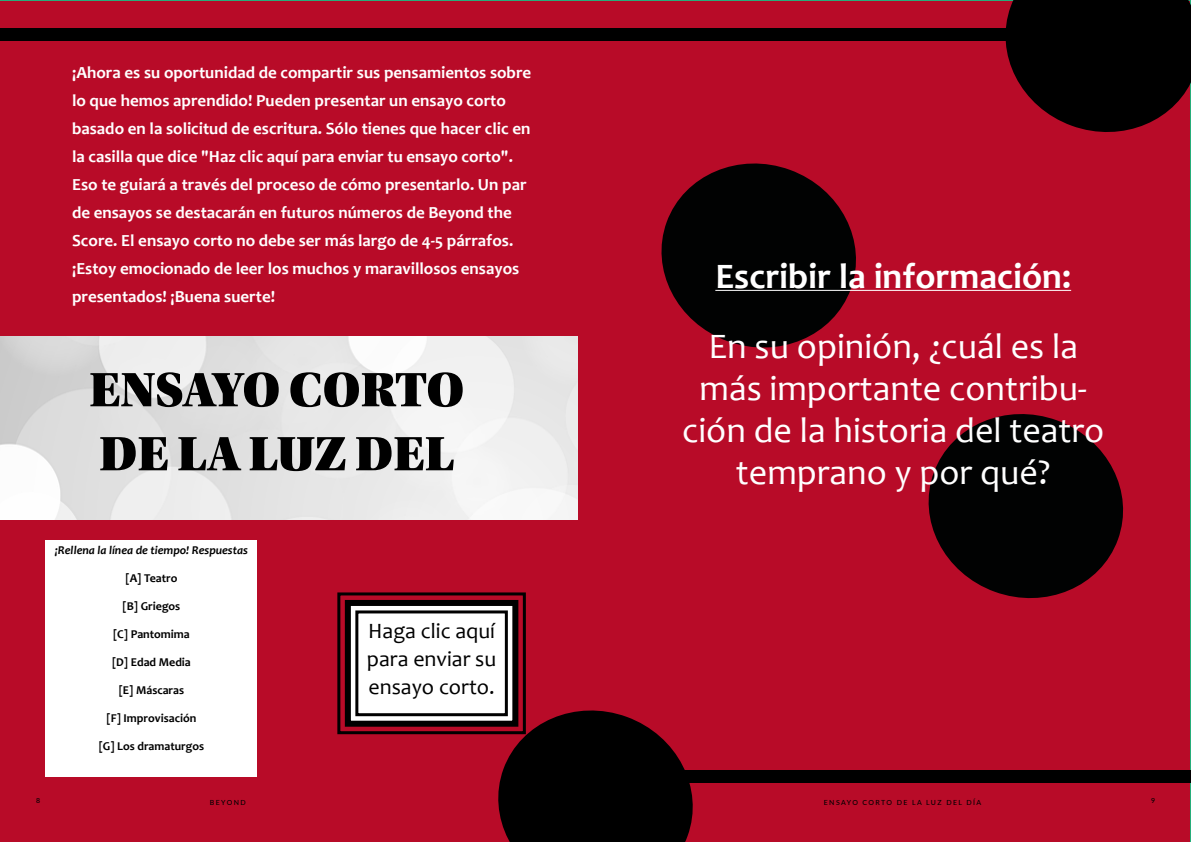
<style>
.page{position:relative;width:1191px;height:842px;background:#b80b28}
.page>*{position:absolute;margin:0;border:0;box-sizing:border-box;transform-origin:0 0}
.t1{font:51px/64px "Utopia Std Black Headline";letter-spacing:.01em;color:#000}
.t2{font:36px/42px "Candara";color:#fff;text-align:center}
.t3{font:700 36px "Candara";color:#fff}
.t4{font:22px/28px "Candara";color:#000;text-align:justify}
.t5{font:700 17px/28px "Candara";color:#fff}
.t6{font:700 12px "Candara";color:#000}
.t7{font:italic 700 12px "Candara";color:#000}
.t8{font:500 7px "Lato";letter-spacing:.2em;color:#000}
</style>
<div class="page">
<img style="left:0;top:336px;width:577px;height:183px">
<div style="left:508px;top:770px;width:683px;height:12px;background:#000"></div>
<div style="left:46px;top:540px;width:211px;height:236px;background:#fff"></div>
<svg style="left:649px;top:151px;width:219px;height:209px;background:#470510"></svg>
<svg style="left:916px;top:402px;width:219px;height:208px;background:#460510"></svg>
<svg style="left:993px;top:0;width:198px;height:144px;background:#33030b"></svg>
<hr style="left:715px;top:290px;width:356px;height:1px;background:#fff">
<svg style="left:336px;top:591px;width:369px;height:251px"></svg>
<div style="left:345px;top:600px;width:173px;height:127px;border:6px solid #000"></div>
<div style="left:355px;top:610px;width:153px;height:106px;border:3px solid #000"></div>
<div style="left:0;top:28px;width:1163px;height:12px;background:#000"></div>
<p class="t5" style="left:72px;top:58px;width:461px">¡Ahora es su oportunidad de compartir sus pensamientos sobre lo que hemos aprendido! Pueden presentar un ensayo corto basado en la solicitud de escritura. Sólo tienes que hacer clic en la casilla que dice "Haz clic aquí para enviar tu ensayo corto".<br>Eso te guiará a través del proceso de cómo presentarlo. Un par de ensayos se destacarán en futuros números de Beyond the Score. El ensayo corto no debe ser más largo de 4-5 párrafos. ¡Estoy emocionado de leer los muchos y maravillosos ensayos presentados! ¡Buena suerte!</p>
<h1 class="t1" style="left:89px;top:359px;width:376px">ENSAYO CORTO<br>DE LA LUZ DEL</h1>
<p class="t7" style="left:55px;top:543px;width:194px">¡Rellena la línea de tiempo! Respuestas</p>
<p class="t6" style="left:125px;top:571px;width:53px">[A] Teatro</p>
<p class="t6" style="left:122px;top:599px;width:59px">[B] Griegos</p>
<p class="t6" style="left:113px;top:627px;width:78px">[C] Pantomima</p>
<p class="t6" style="left:112px;top:655px;width:80px">[D] Edad Media</p>
<p class="t6" style="left:119px;top:683px;width:67px">[E] Máscaras</p>
<p class="t6" style="left:107px;top:711px;width:91px">[F] Improvisación</p>
<p class="t6" style="left:99px;top:739px;width:107px">[G] Los dramaturgos</p>
<p class="t4" style="left:367px;top:617px;width:131px">Haga clic aquí para enviar su ensayo corto.</p>
<h2 class="t3" style="left:715px;top:254px;width:357px">Escribir la información:</h2>
<h2 class="t2" style="left:682px;top:325px;width:424px">En su opinión, ¿cuál es la más importante contribu&shy;ción de la historia del teatro temprano y por qué?</h2>
<p class="t8" style="left:36px;top:795px;width:6px">8</p>
<p class="t8" style="left:210px;top:797px;width:38px">BEYOND</p>
<p class="t8" style="left:824px;top:797px;width:159px">E NSAYO C ORTO DE LA LUZ DEL DÍA</p>
<p class="t8" style="left:1151px;top:795px;width:6px">9</p>
</div>
